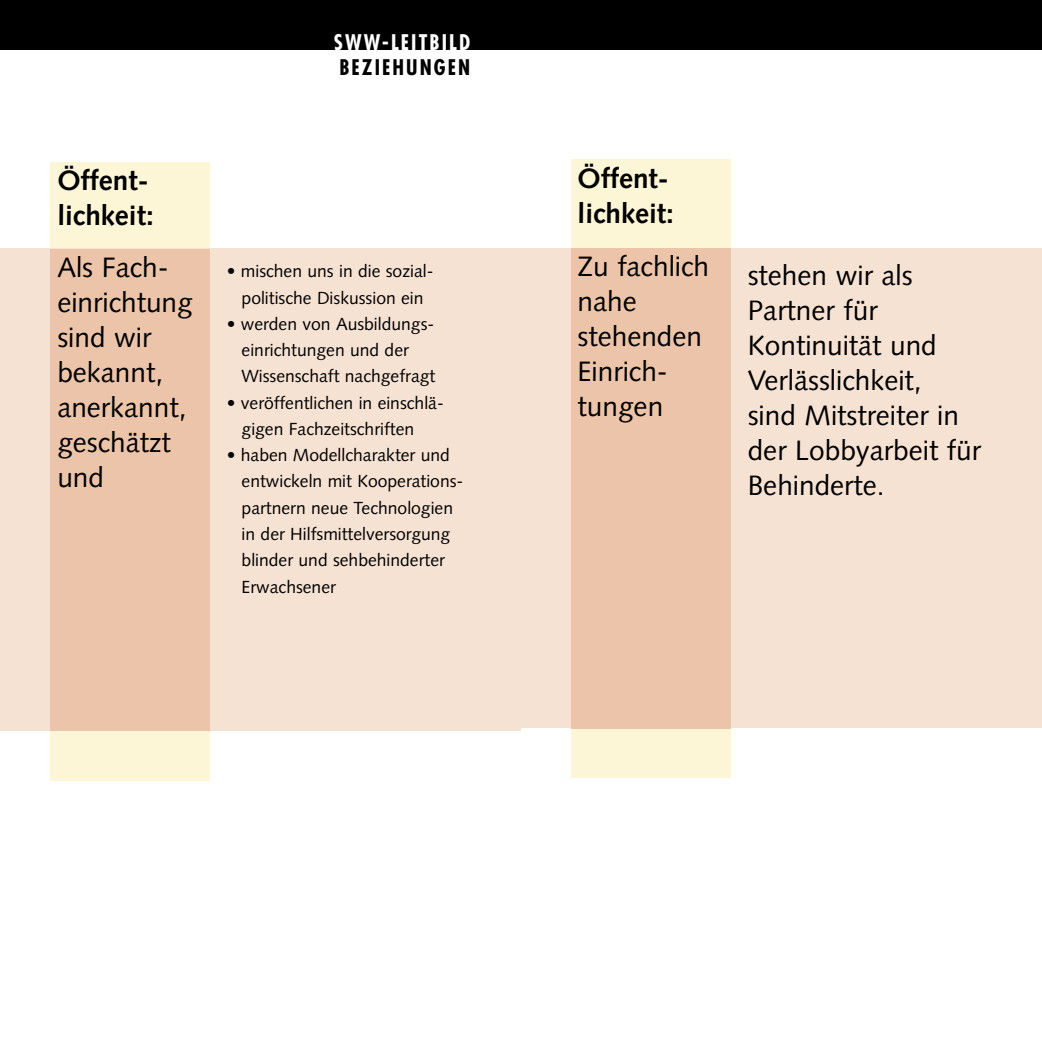
<style>
.page{position:relative;width:1042px;height:1042px;background:#fff}
.page>*{position:absolute;margin:0;border:0;box-sizing:border-box;transform-origin:0 0}
.Text_groß{font:28px/35px "Syntax";color:#000}
.Text_groß_fett{font:700 28px/35px "Syntax";color:#000}
.t1{font:700 condensed 21px "Futura";letter-spacing:.1em;color:#fff}
.t2{font:700 condensed 21px "Futura";letter-spacing:.1em;color:#000}
.Fließtext_weit_Einzug{font:17.5px/26.2px "Syntax";color:#000}
</style>
<div class="page">
<div style="left:506px;top:0;width:536px;height:50px;background:#000"></div>
<div style="left:0;top:0;width:536px;height:50px;background:#000"></div>
<div style="left:50px;top:162px;width:160px;height:618px;background:#fcf5d6"></div>
<div style="left:0;top:248px;width:521px;height:482px;background:#f6e2d3"></div>
<div style="left:50px;top:249px;width:160px;height:482px;background:#ecc4a9"></div>
<div style="left:570px;top:160px;width:160px;height:618px;background:#fcf5d6"></div>
<div style="left:521px;top:248px;width:521px;height:480px;background:#f6e2d3"></div>
<div style="left:570px;top:248px;width:160px;height:481px;background:#ecc4a9"></div>
<p class="t1" style="left:334px;top:29px;width:138px">SWW-LEITBILD</p>
<p class="t2" style="left:339px;top:54px;width:132px">BEZIEHUNGEN</p>
<p class="Text_groß_fett" style="left:57px;top:163px;width:98px">Öffent&shy;lichkeit:</p>
<p class="Text_groß" style="left:57px;top:250px;width:137px">Als Fach&shy;einrichtung sind wir bekannt, anerkannt, geschätzt und</p>
<p class="Fließtext_weit_Einzug" style="left:227px;top:258px;width:208px;text-align:center">• mischen uns in die sozial&shy;politische Diskussion ein</p>
<p class="Fließtext_weit_Einzug" style="left:242px;top:311px;width:195px;text-indent:-15px">• werden von Ausbildungs&shy;einrichtungen und der<br>Wissenschaft nachgefragt</p>
<p class="Fließtext_weit_Einzug" style="left:242px;top:389px;width:204px;text-indent:-15px">• veröffentlichen in einschlä&shy;gigen Fachzeitschriften</p>
<p class="Fließtext_weit_Einzug" style="left:242px;top:442px;width:223px;text-indent:-15px">• haben Modellcharakter und entwickeln mit Kooperations&shy;partnern neue Technologien in der Hilfsmittelversorgung blinder und sehbehinderter<br>Erwachsener</p>
<p class="Text_groß_fett" style="left:577px;top:161px;width:98px">Öffent&shy;lichkeit:</p>
<p class="Text_groß" style="left:577px;top:249px;width:133px">Zu fachlich nahe stehenden<br>Einrich&shy;tungen</p>
<p class="Text_groß" style="left:748px;top:258px;width:191px">stehen wir als<br>Partner für<br>Kontinuität und<br>Verlässlichkeit,</p>
<p class="Text_groß" style="left:748px;top:398px;width:235px">sind Mitstreiter in der Lobbyarbeit für<br>Behinderte.</p>
</div>
